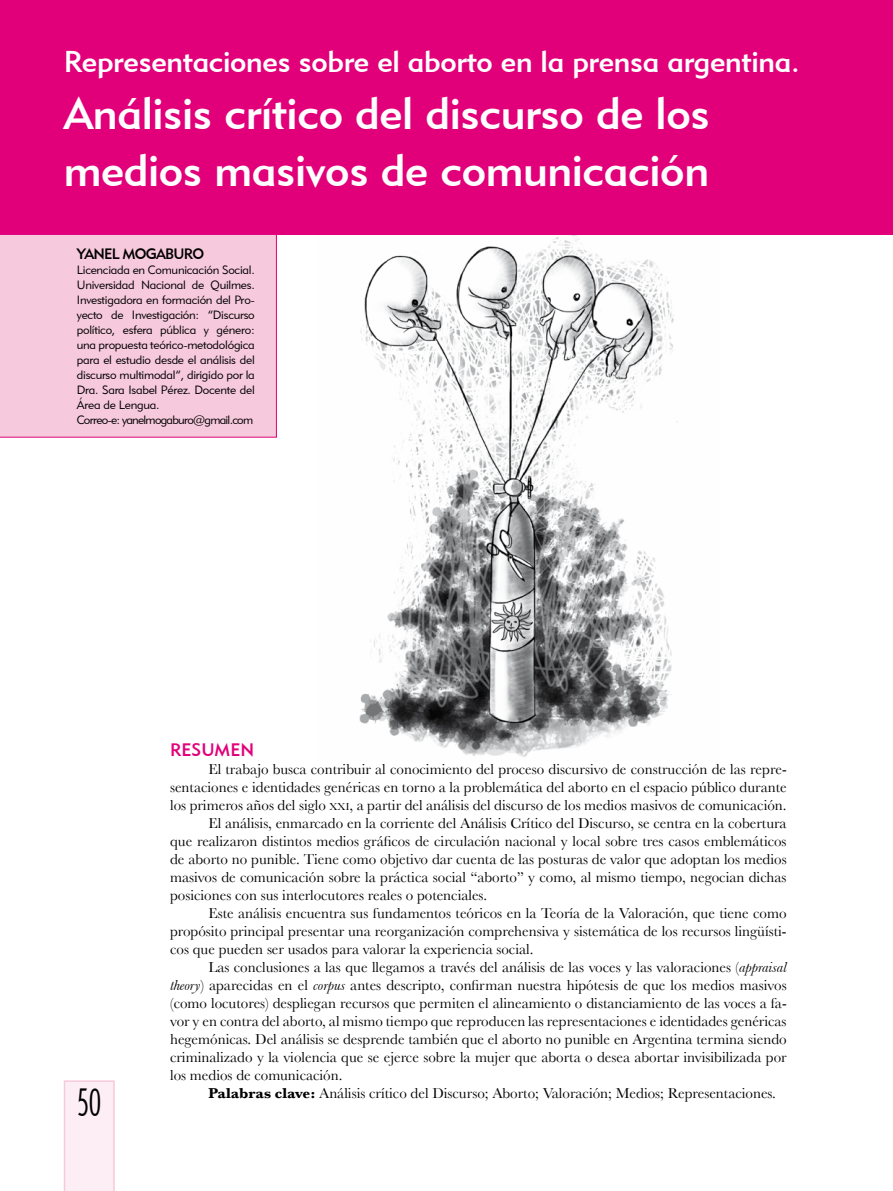
<style>
.page{position:relative;width:893px;height:1191px;background:#fff}
.page>*{position:absolute;margin:0;border:0;box-sizing:border-box;transform-origin:0 0}
.t1{font:45px/57px "Geometric 415 BT Medium A";letter-spacing:-.01em;color:#fff}
.t2{font:36px "Architecture Plain";color:#000;scale:.8 1}
.t3{font:30px "Geometric 415 BT Medium A";letter-spacing:-.01em;color:#fff}
.t4{font:18px "Geometric 415 BT Medium A";color:#e2007a}
.t5{font:15px "Baskerville";color:#000}
.t6{font:15px "Geometric 415 BT Medium A";color:#000}
.t7{font:12px/15px "Geometric 415 BT Lite A";letter-spacing:-.02em;color:#000}
.s1{font-size:10.5px}
.s2{font-style:italic}
.s3{font-weight:700}
</style>
<div class="page">
<img style="left:318px;top:234px;width:401px;height:523px">
<div style="left:0;top:0;width:893px;height:234px;background:#e2007a"></div>
<div style="left:0;top:234px;width:277px;height:203px;background:#f7c9dd"></div>
<svg style="left:64px;top:1080px;width:51px;height:111px"></svg>
<h3 class="t3" style="left:64px;top:43px;width:737px">Representaciones sobre el aborto en la prensa argentina.</h3>
<h1 class="t1" style="left:64px;top:84px;width:648px">Análisis crítico del discurso de los medios masivos de comunicación</h1>
<p class="t6" style="left:77px;top:244px;width:18px">Yanel</p>
<p class="t6" style="left:122px;top:244px;width:24px">Moga</p>
<p class="t6" style="left:165px;top:244px;width:19px">buro</p>
<p class="t7" style="left:77px;top:262px;width:179px">Licenciada en Comunicación Social.<br>U niversidad Nacional de Quilmes.<br>I nvestigadora en formación del Pro&shy;yecto de I nvestigación: “Discurso político, esfera pública y género: una propuesta teórico-metodológica para el estudio desde el análisis del discurso multimodal”, dirigido por la Dra. Sara I sabel Pérez. Docente del Área de Lengua.<br>Correo-e: yanelmogaburo@gmail.com</p>
<h2 class="t2" style="left:77px;top:1080px;width:31px">50</h2>
<p class="t4" style="left:170px;top:739px;width:25px">Resumen</p>
<p class="t5" style="left:208px;top:760px;width:580px">El trabajo busca contribuir al conocimiento del proceso discursivo de construcción de las repre-</p>
<p class="t5" style="left:170px;top:778px;width:618px">sentaciones e identidades genéricas en torno a la problemática del aborto en el espacio público durante</p>
<p class="t5" style="left:170px;top:796px;width:618px">los primeros años del siglo <span class="s1">xxi</span>, a partir del análisis del discurso de los medios masivos de comunicación.</p>
<p class="t5" style="left:208px;top:814px;width:580px">El análisis, enmarcado en la corriente del Análisis Crítico del Discurso, se centra en la cobertura</p>
<p class="t5" style="left:170px;top:832px;width:618px">que realizaron distintos medios gráficos de circulación nacional y local sobre tres casos emblemáticos</p>
<p class="t5" style="left:170px;top:850px;width:618px">de aborto no punible. Tiene como objetivo dar cuenta de las posturas de valor que adoptan los medios</p>
<p class="t5" style="left:170px;top:868px;width:618px">masivos de comunicación sobre la práctica social “aborto” y como, al mismo tiempo, negocian dichas</p>
<p class="t5" style="left:170px;top:886px;width:318px">posiciones con sus interlocutores reales o potenciales.</p>
<p class="t5" style="left:208px;top:904px;width:580px">Este análisis encuentra sus fundamentos teóricos en la Teoría de la Valoración, que tiene como</p>
<p class="t5" style="left:170px;top:922px;width:618px">propósito principal presentar una reorganización comprehensiva y sistemática de los recursos lingüísti-</p>
<p class="t5" style="left:170px;top:940px;width:365px">cos que pueden ser usados para valorar la experiencia social.</p>
<p class="t5" style="left:208px;top:958px;width:580px">Las conclusiones a las que llegamos a través del análisis de las voces y las valoraciones (<span class="s2">appraisal</span></p>
<p class="t5" style="left:170px;top:976px;width:618px"><span class="s2">theory</span>) aparecidas en el <span class="s2">corpus</span> antes descripto, confirman nuestra hipótesis de que los medios masivos</p>
<p class="t5" style="left:170px;top:994px;width:618px">(como locutores) despliegan recursos que permiten el alineamiento o distanciamiento de las voces a fa-</p>
<p class="t5" style="left:170px;top:1012px;width:618px">vor y en contra del aborto, al mismo tiempo que reproducen las representaciones e identidades genéricas</p>
<p class="t5" style="left:170px;top:1030px;width:618px">hegemónicas. Del análisis se desprende también que el aborto no punible en Argentina termina siendo</p>
<p class="t5" style="left:170px;top:1048px;width:618px">criminalizado y la violencia que se ejerce sobre la mujer que aborta o desea abortar invisibilizada por</p>
<p class="t5" style="left:170px;top:1066px;width:174px">los medios de comunicación.</p>
<p class="t5" style="left:208px;top:1084px;width:569px"><span class="s3">Palabras clave:</span> Análisis crítico del Discurso; Aborto; Valoración; Medios; Representaciones.</p>
</div>
